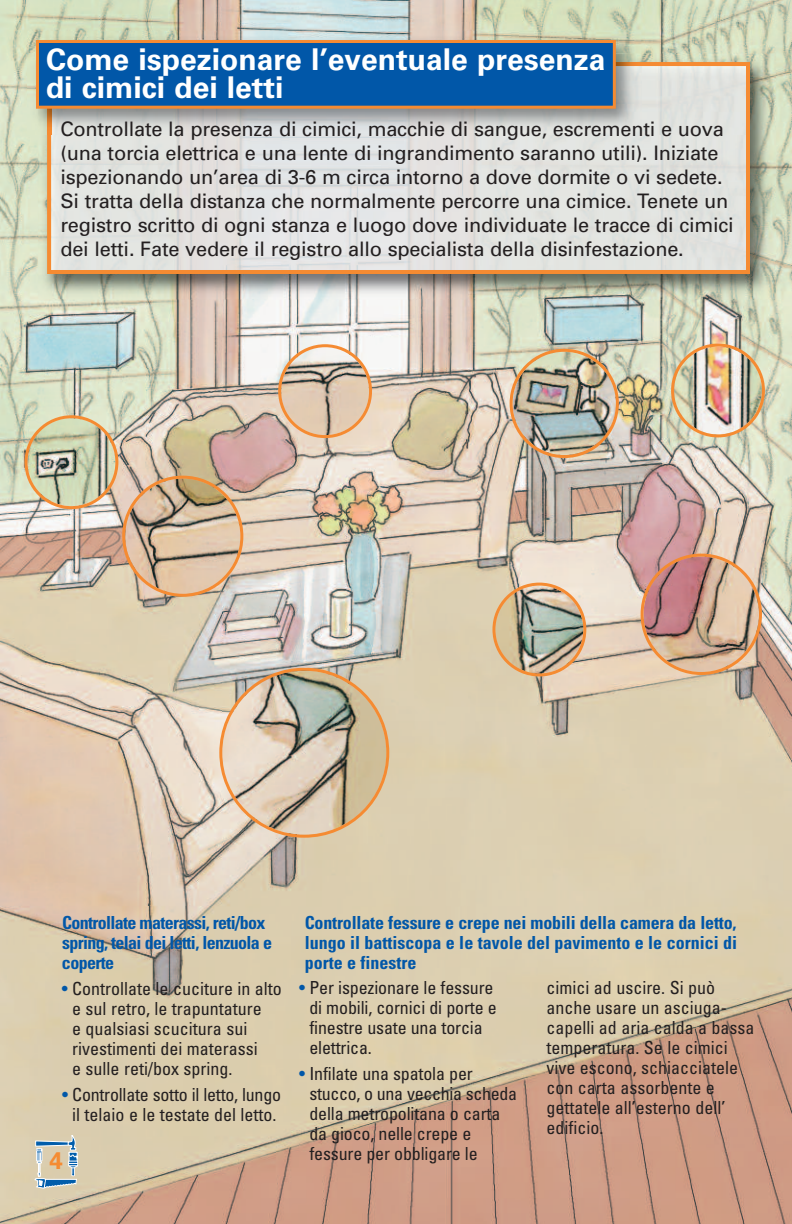
<style>
.page{position:relative;width:792px;height:1224px;background:#fff}
.page>*{position:absolute;margin:0;border:0;box-sizing:border-box;transform-origin:0 0}
.t1{font:700 30px/28px "Univers";color:#fff}
.t2{font:700 24px "Univers";color:#f58b32}
.t3{font:20px/24px "Univers";letter-spacing:-.01em;color:#231f20}
.t4{font:condensed 18px/20px "Univers";color:#231f20}
.t5{font:700 condensed 18px/20px "Univers";letter-spacing:-.035em;color:#0157a8}
.s1{color:#0157a8}
</style>
<div class="page">
<img style="left:0;top:0;width:792px;height:1224px">
<svg style="left:35px;top:1135px;width:43px;height:54px;background:#b9c2bd"></svg>
<img style="left:38px;top:54px;width:738px;height:246px">
<img style="left:52px;top:135px;width:693px;height:134px">
<img style="left:52px;top:67px;width:693px;height:68px">
<div style="left:47px;top:62px;width:703px;height:212px;border:4px solid #f58b32"></div>
<img style="left:27px;top:31px;width:614px;height:23px">
<img style="left:27px;top:54px;width:11px;height:81px">
<img style="left:616px;top:54px;width:25px;height:8px">
<img style="left:38px;top:109px;width:9px;height:26px">
<img style="left:616px;top:62px;width:25px;height:4px">
<div style="left:39px;top:43px;width:574px;height:63px;background:#0157a8"></div>
<div style="left:36px;top:40px;width:580px;height:69px;border:3px solid #f58b32"></div>
<img style="left:671px;top:344px;width:94px;height:93px">
<img style="left:25px;top:415px;width:218px;height:182px">
<img style="left:219px;top:668px;width:170px;height:170px">
<svg style="left:278px;top:344px;width:94px;height:94px;background:#d7bfa8"></svg>
<img style="left:510px;top:349px;width:109px;height:109px">
<img style="left:492px;top:583px;width:94px;height:93px">
<img style="left:641px;top:554px;width:121px;height:121px">
<h1 class="t1" style="left:46px;top:48px;width:561px">Come ispezionare l’eventuale presenza di cimici dei letti</h1>
<p class="t3" style="left:60px;top:119px;width:675px">Controllate la presenza di cimici, macchie di sangue, escrementi e uova (una torcia elettrica e una lente di ingrandimento saranno utili). Iniziate ispezionando un’area di 3-6 m circa intorno a dove dormite o vi sedete.<br>Si tratta della distanza che normalmente percorre una cimice. Tenete un registro scritto di ogni stanza e luogo dove individuate le tracce di cimici dei letti. Fate vedere il registro allo specialista della disinfestazione.</p>
<p class="t5" style="left:62px;top:914px;width:212px">Controllate materassi, reti/box spring, telai dei letti, lenzuola e coperte</p>
<p class="t4" style="left:72px;top:980px;width:211px;text-indent:-10px"><span class="s1">•</span> Controllate le cuciture in alto e sul retro, le trapuntature<br>e qualsiasi scucitura sui rivestimenti dei materassi<br>e sulle reti/box spring.</p>
<p class="t4" style="left:62px;top:1086px;width:221px;text-align:center"><span class="s1">•</span> Controllate sotto il letto, lungo il telaio e le testate del letto.</p>
<h2 class="t2" style="left:50px;top:1152px;width:15px">4</h2>
<p class="t5" style="left:305px;top:914px;width:434px;text-align:justify">Controllate fessure e crepe nei mobili della camera da letto, lungo il battiscopa e le tavole del pavimento e le cornici di porte e finestre</p>
<p class="t4" style="left:309px;top:979px;width:189px;text-indent:-10px"><span class="s1">•</span> Per ispezionare le fessure di mobili, cornici di porte e finestre usate una torcia elettrica.</p>
<p class="t4" style="left:309px;top:1065px;width:209px;text-indent:-10px"><span class="s1">•</span> Infilate una spatola per stucco, o una vecchia scheda della metropolitana o carta da gioco, nelle crepe e fessure per obbligare le</p>
<p class="t4" style="left:547px;top:979px;width:209px">cimici ad uscire. Si può anche usare un asciuga&shy;capelli ad aria calda a bassa temperatura. Se le cimici vive escono, schiacciatele con carta assorbente e gettatele all’esterno dell’ edificio.</p>
</div>
